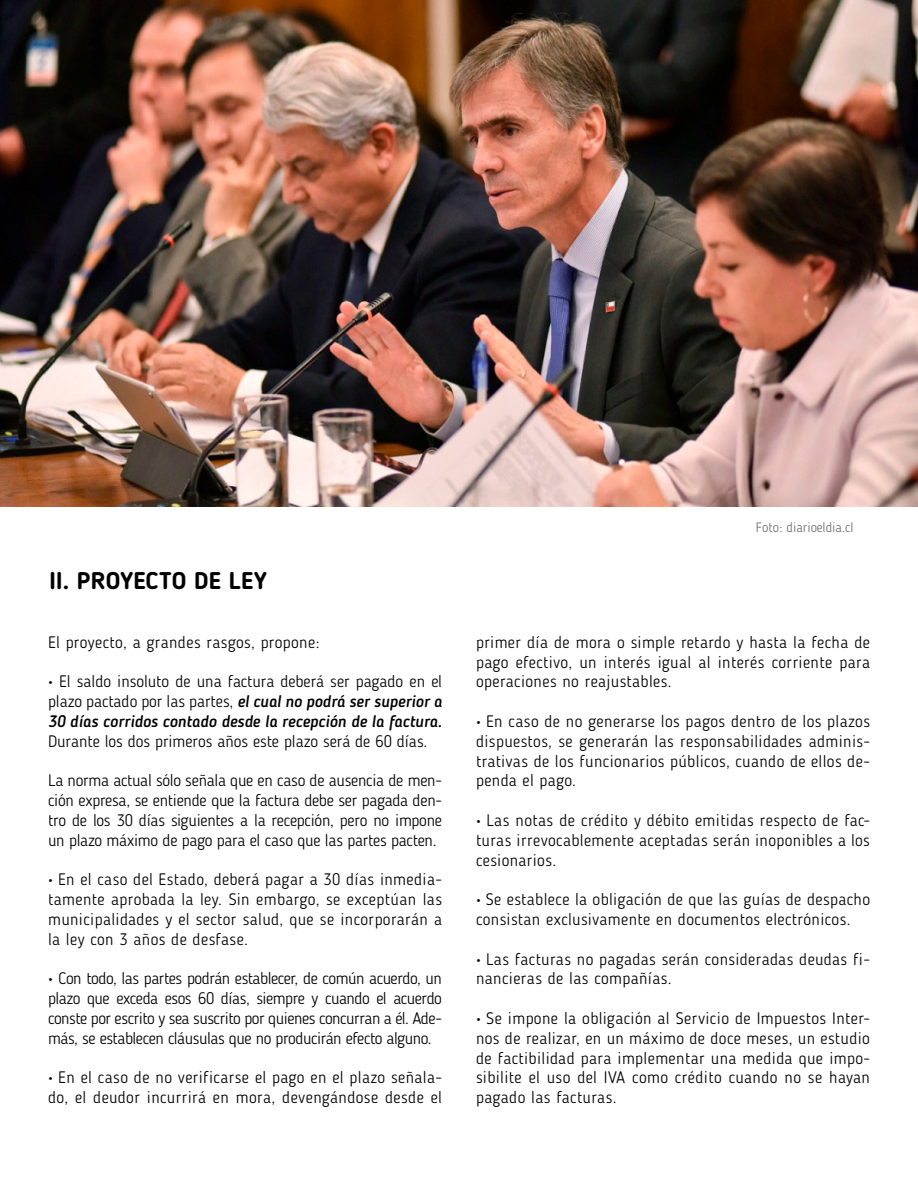
<style>
.page{position:relative;width:918px;height:1188px;background:#fff}
.page>*{position:absolute;margin:0;border:0;box-sizing:border-box;transform-origin:0 0}
.t1{font:700 24px "Blogger Sans";letter-spacing:.01em;color:#000}
.t2{font:300 16.5px/19.8px "Blogger Sans";letter-spacing:.025em;color:#000;text-align:justify}
.t3{font:italic 500 16.5px/19.8px "Blogger Sans";color:#000;text-align:justify}
.t4{font:300 16.5px "Blogger Sans";color:#000}
.t5{font:300 13.5px "Blogger Sans";color:#706f6f}
.s1{font-style:normal}
.s2{font-weight:300;font-style:normal}
.s3{font-weight:500}
</style>
<div class="page">
<img style="left:0;top:0;width:918px;height:507px">
<h1 class="t1" style="left:50px;top:566px;width:219px">II. PROYECTO DE LEY</h1>
<p class="t2" style="left:48px;top:632px;width:273px">El proyecto, a grandes rasgos, propone:</p>
<p class="t3" style="left:48px;top:672px;width:395px"><span class="s1">•</span> <span class="s2">El saldo insoluto de una factura deberá ser pagado en el plazo pactado por las partes,</span> el cual no podrá ser superior a 30 días corridos contado desde la recepción de la factura.</p>
<p class="t4" style="left:48px;top:731px;width:381px">Durante los dos primeros años este plazo será de 60 días.</p>
<p class="t2" style="left:48px;top:771px;width:395px">La norma actual sólo señala que en caso de ausencia de men&shy;ción expresa, se entiende que la factura debe ser pagada den&shy;tro de los 30 días siguientes a la recepción, pero no impone un plazo máximo de pago para el caso que las partes pacten.</p>
<p class="t2" style="left:48px;top:870px;width:395px"><span class="s3">•</span> En el caso del Estado, deberá pagar a 30 días inmedia&shy;tamente aprobada la ley. Sin embargo, se exceptúan las municipalidades y el sector salud, que se incorporarán a la ley con 3 años de desfase.</p>
<p class="t2" style="left:48px;top:969px;width:395px"><span class="s3">•</span> Con todo, las partes podrán establecer, de común acuerdo, un plazo que exceda esos 60 días, siempre y cuando el acuerdo conste por escrito y sea suscrito por quienes concurran a él. Ade&shy;más, se establecen cláusulas que no producirán efecto alguno.</p>
<p class="t2" style="left:48px;top:1068px;width:396px"><span class="s3">•</span> En el caso de no verificarse el pago en el plazo señala&shy;do, el deudor incurrirá en mora, devengándose desde el</p>
<p class="t5" style="left:756px;top:519px;width:99px">Foto: diarioeldia.cl</p>
<p class="t2" style="left:476px;top:632px;width:395px">primer día de mora o simple retardo y hasta la fecha de pago efectivo, un interés igual al interés corriente para operaciones no reajustables.</p>
<p class="t2" style="left:476px;top:711px;width:395px"><span class="s3">•</span> En caso de no generarse los pagos dentro de los plazos dispuestos, se generarán las responsabilidades adminis&shy;trativas de los funcionarios públicos, cuando de ellos de&shy;penda el pago.</p>
<p class="t2" style="left:476px;top:810px;width:395px"><span class="s3">•</span> Las notas de crédito y débito emitidas respecto de fac&shy;turas irrevocablemente aceptadas serán inoponibles a los cesionarios.</p>
<p class="t2" style="left:476px;top:890px;width:395px"><span class="s3">•</span> Se establece la obligación de que las guías de despacho consistan exclusivamente en documentos electrónicos.</p>
<p class="t2" style="left:476px;top:949px;width:395px"><span class="s3">•</span> Las facturas no pagadas serán consideradas deudas fi&shy;nancieras de las compañías.</p>
<p class="t2" style="left:476px;top:1008px;width:395px"><span class="s3">•</span> Se impone la obligación al Servicio de Impuestos Inter&shy;nos de realizar, en un máximo de doce meses, un estudio de factibilidad para implementar una medida que impo&shy;sibilite el uso del IVA como crédito cuando no se hayan pagado las facturas.</p>
</div>
